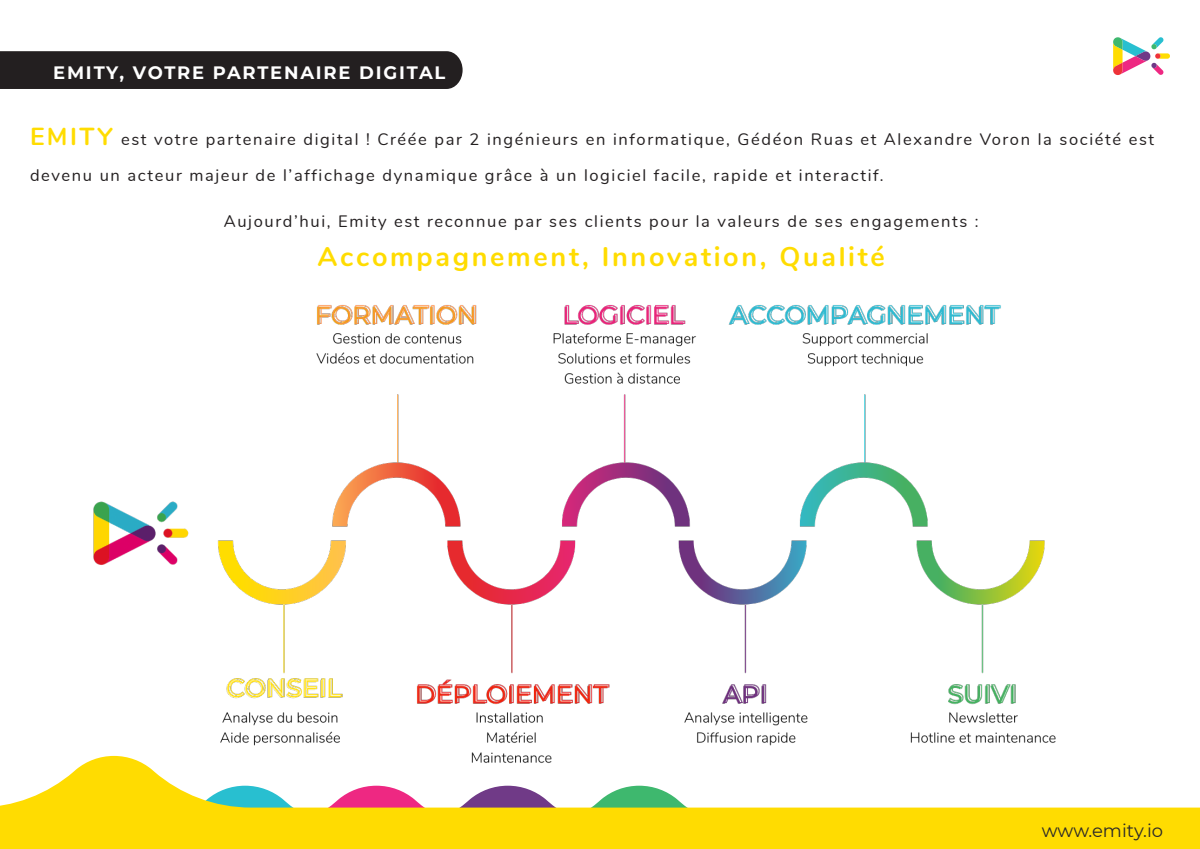
<style>
.page{position:relative;width:1200px;height:849px;background:#fff}
.page>*{position:absolute;margin:0;border:0;box-sizing:border-box;transform-origin:0 0}
.t1{font:700 27px "Nunito";letter-spacing:.1em;color:#ffdc01}
.t2{font:18px "Montserrat";color:#2a2829}
.t3{font:700 17.94px "Montserrat";letter-spacing:.1em;color:#fff}
.t4{font:16.5px/36px "Nunito";letter-spacing:.1em;color:#231f20}
.s1{font-weight:700;font-size:24.6px;color:#ffdc01}
</style>
<div class="page">
<svg style="left:0;top:764px;width:1200px;height:84px;fill:#ffdc01"></svg>
<svg style="left:1113px;top:37px;width:57px;height:38px"></svg>
<div style="left:0;top:51px;width:463px;height:38px;background:#231f20"></div>
<img style="left:83px;top:305px;width:1037px;height:473px">
<p class="t3" style="left:53px;top:63px;width:394px">EMITY, VOTRE PARTENAIRE DIGITAL</p>
<p class="t4" style="left:30px;top:122px;width:1126px"><span class="s1">EMITY</span> est votre partenaire digital ! Créée par 2 ingénieurs en informatique, Gédéon Ruas et Alexandre Voron la société est devenu un acteur majeur de l’affichage dynamique grâce à un logiciel facile, rapide et interactif.</p>
<p class="t4" style="left:224px;top:205px;width:756px">Aujourd’hui, Emity est reconnue par ses clients pour la valeurs de ses engagements :</p>
<h1 class="t1" style="left:318px;top:246px;width:569px">Accompagnement, Innovation, Qualité</h1>
<p class="t2" style="left:1042px;top:823px;width:123px">www.emity.io</p>
</div>
